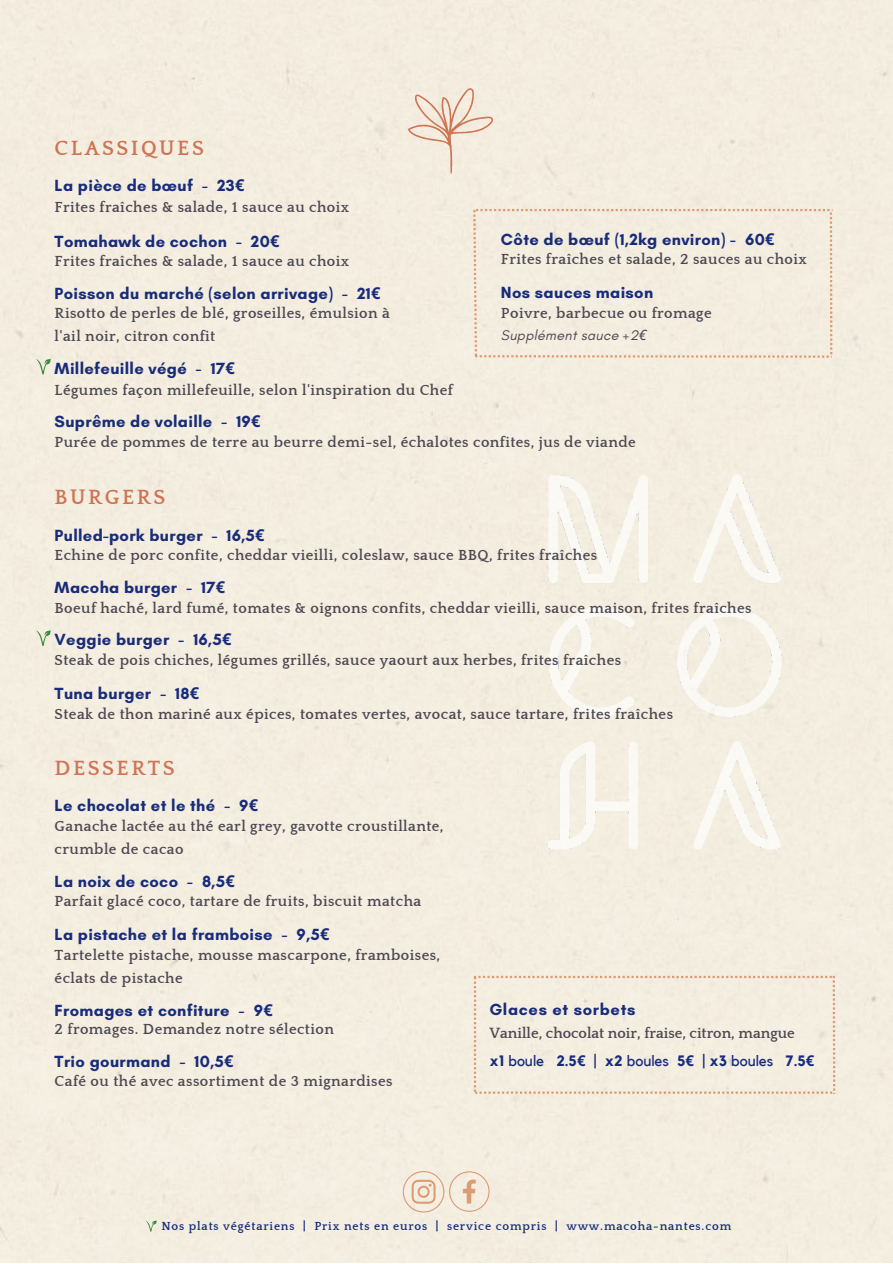
<style>
.page{position:relative;width:893px;height:1264px;background:#fff}
.page>*{position:absolute;margin:0;border:0;box-sizing:border-box;transform-origin:0 0}
.t1{font:700 21.15px "Quattrocento";letter-spacing:.12em;color:#cd7555}
.t2{font:700 16.5px "Glacial Indifference";letter-spacing:.02em;color:#182c7b}
.t3{font:700 16.5px "Glacial Indifference";letter-spacing:.04em;color:#182c7b}
.t4{font:700 15px/22.5px "Quattrocento";letter-spacing:.03em;color:#4c4953}
.t5{font:700 15px "Quattrocento";color:#4c4953}
.t6{font:15px "Kollektif";color:#182c7b}
.t7{font:italic 14.25px "Glacial Indifference";letter-spacing:.02em;color:#4c4953}
.t8{font:700 12px "Quattrocento";letter-spacing:.07em;color:#182c7b}
.s1{font-family:"Noto Sans"}
.s2{font-weight:700}
.s3{font-family:"Noto Sans";font-weight:700}
</style>
<div class="page">
<div style="left:473px;top:209px;width:359px;height:149px;background:#f4eddf"></div>
<img style="left:517px;top:434px;width:286px;height:485px">
<svg style="left:36px;top:359px;width:15px;height:15px"></svg>
<svg style="left:146px;top:1220px;width:11px;height:11px"></svg>
<svg style="left:403px;top:1170px;width:86px;height:42px;background:#efdecc"></svg>
<svg style="left:36px;top:630px;width:15px;height:16px"></svg>
<div style="left:474px;top:975px;width:361px;height:118px;background:#f4eee0"></div>
<svg style="left:407px;top:88px;width:86px;height:87px;background:#efdfd0"></svg>
<h1 class="t1" style="left:55px;top:137px;width:151px">CLASSIQUES</h1>
<p class="t2" style="left:55px;top:176px;width:191px">La pièce de bœuf - 23<span class="s1">€</span></p>
<p class="t4" style="left:55px;top:197px;width:296px">Frites fraîches &amp; salade, 1 sauce au choix</p>
<p class="t2" style="left:55px;top:231px;width:226px">Tomahawk de cochon - 20<span class="s1">€</span></p>
<p class="t4" style="left:55px;top:250px;width:296px">Frites fraîches &amp; salade, 1 sauce au choix</p>
<p class="t2" style="left:55px;top:283px;width:327px">Poisson du marché (selon arrivage) - 21<span class="s1">€</span></p>
<p class="t4" style="left:55px;top:303px;width:337px">Risotto de perles de blé, groseilles, émulsion à l'ail noir, citron confit</p>
<p class="t2" style="left:55px;top:358px;width:182px">Millefeuille végé - 17<span class="s1">€</span></p>
<p class="t2" style="left:55px;top:412px;width:207px">Suprême de volaille - 19<span class="s1">€</span></p>
<p class="t4" style="left:55px;top:379px;width:399px">Légumes façon millefeuille, selon l'inspiration du Chef</p>
<p class="t2" style="left:501px;top:229px;width:275px">Côte de bœuf (1,2kg environ) - 60<span class="s1">€</span></p>
<p class="t4" style="left:501px;top:248px;width:307px">Frites fraîches et salade, 2 sauces au choix</p>
<p class="t2" style="left:501px;top:282px;width:154px">Nos sauces maison</p>
<p class="t4" style="left:501px;top:302px;width:212px">Poivre, barbecue ou fromage</p>
<p class="t7" style="left:501px;top:327px;width:147px">Supplément sauce +2<span class="s1">€</span></p>
<p class="t4" style="left:55px;top:431px;width:582px">Purée de pommes de terre au beurre demi-sel, échalotes confites, jus de viande</p>
<h1 class="t1" style="left:55px;top:486px;width:112px">BURGERS</h1>
<p class="t2" style="left:55px;top:525px;width:211px">Pulled-pork burger - 16,5<span class="s1">€</span></p>
<p class="t2" style="left:55px;top:577px;width:172px">Macoha burger - 17<span class="s1">€</span></p>
<p class="t2" style="left:55px;top:629px;width:178px">Veggie burger - 16,5<span class="s1">€</span></p>
<p class="t2" style="left:55px;top:683px;width:146px">Tuna burger - 18<span class="s1">€</span></p>
<p class="t4" style="left:55px;top:544px;width:544px">Echine de porc confite, cheddar vieilli, coleslaw, sauce BBQ, frites fraîches</p>
<p class="t4" style="left:55px;top:597px;width:698px">Boeuf haché, lard fumé, tomates &amp; oignons confits, cheddar vieilli, sauce maison, frites fraîches</p>
<p class="t4" style="left:55px;top:649px;width:568px">Steak de pois chiches, légumes grillés, sauce yaourt aux herbes, frites fraîches</p>
<p class="t4" style="left:55px;top:703px;width:620px">Steak de thon mariné aux épices, tomates vertes, avocat, sauce tartare, frites fraîches</p>
<h1 class="t1" style="left:55px;top:756px;width:122px">DESSERTS</h1>
<p class="t2" style="left:55px;top:795px;width:205px">Le chocolat et le thé - 9<span class="s1">€</span></p>
<p class="t4" style="left:55px;top:815px;width:390px">Ganache lactée au thé earl grey, gavotte croustillante, crumble de cacao</p>
<p class="t2" style="left:55px;top:870px;width:182px">La noix de coco - 8,5<span class="s1">€</span></p>
<p class="t2" style="left:55px;top:924px;width:276px">La pistache et la framboise - 9,5<span class="s1">€</span></p>
<p class="t4" style="left:55px;top:890px;width:368px">Parfait glacé coco, tartare de fruits, biscuit matcha</p>
<p class="t4" style="left:55px;top:944px;width:387px">Tartelette pistache, mousse mascarpone, framboises, éclats de pistache</p>
<p class="t2" style="left:55px;top:999px;width:220px">Fromages et confiture - 9<span class="s1">€</span></p>
<p class="t4" style="left:55px;top:1018px;width:281px">2 fromages. Demandez notre sélection</p>
<p class="t3" style="left:489px;top:999px;width:147px">Glaces et sorbets</p>
<p class="t5" style="left:489px;top:1025px;width:307px">Vanille, chocolat noir, fraise, citron, mangue</p>
<p class="t2" style="left:55px;top:1050px;width:180px">Trio gourmand - 10,5<span class="s1">€</span></p>
<p class="t6" style="left:489px;top:1054px;width:326px"><span class="s2">x1</span> boule <span class="s2">2.5</span><span class="s3">€</span> <span class="s2">| x2</span> boules <span class="s2">5</span><span class="s3">€</span> <span class="s2">| x3</span> boules <span class="s2">7.5</span><span class="s3">€</span></p>
<p class="t4" style="left:55px;top:1069px;width:339px">Café ou thé avec assortiment de 3 mignardises</p>
<p class="t8" style="left:161px;top:1219px;width:571px">Nos plats végétariens | Prix nets en euros | service compris | www.macoha-nantes.com</p>
</div>
